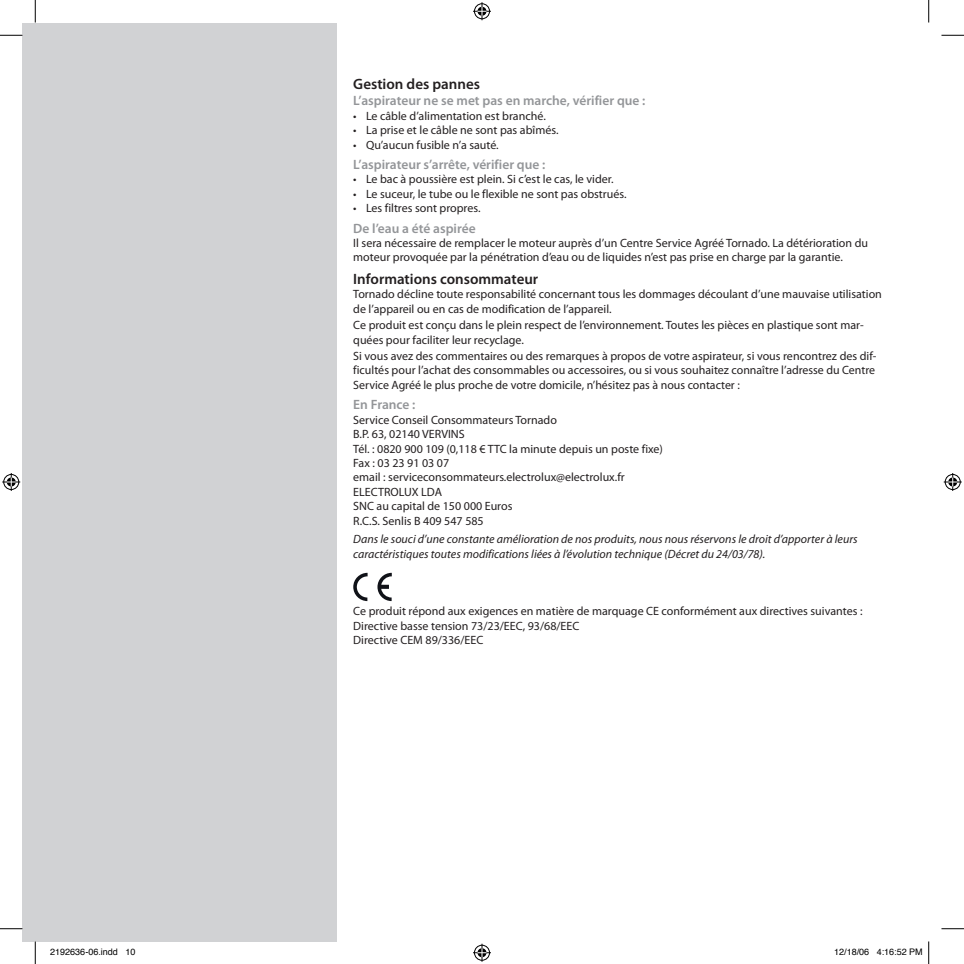
<style>
.page{position:relative;width:964px;height:964px;background:#fff}
.page>*{position:absolute;margin:0;border:0;box-sizing:border-box;transform-origin:0 0}
.t1{font:600 15px "Myriad Pro";color:#231f20}
.t2{font:600 13.5px "Myriad Pro";color:#939598}
.t3{font:12px/14.4px "Myriad Pro";color:#231f20}
.t4{font:italic 12px/14.4px "Myriad Pro";color:#231f20}
.t5{font:9px "Helvetica";color:#000}
</style>
<div class="page">
<svg style="left:353px;top:572px;width:39px;height:29px"></svg>
<div style="left:22px;top:23px;width:315px;height:918px;background:#d1d2d4"></div>
<svg style="left:0;top:35px;width:22px;height:1px"></svg>
<svg style="left:941px;top:35px;width:22px;height:1px"></svg>
<svg style="left:0;top:928px;width:22px;height:1px"></svg>
<svg style="left:941px;top:928px;width:22px;height:1px"></svg>
<svg style="left:35px;top:0;width:1px;height:23px"></svg>
<svg style="left:35px;top:941px;width:1px;height:22px"></svg>
<svg style="left:928px;top:0;width:1px;height:23px"></svg>
<svg style="left:928px;top:941px;width:1px;height:22px"></svg>
<svg style="left:473px;top:2px;width:18px;height:18px"></svg>
<svg style="left:473px;top:943px;width:18px;height:18px"></svg>
<svg style="left:2px;top:473px;width:18px;height:18px"></svg>
<svg style="left:943px;top:473px;width:18px;height:18px"></svg>
<p class="t1" style="left:353px;top:74px;width:128px">Gestion des pannes</p>
<p class="t2" style="left:353px;top:92px;width:294px">L’aspirateur ne se met pas en marche, vérifier que :</p>
<p class="t3" style="left:353px;top:108px;width:194px">• Le câble d’alimentation est branché.</p>
<p class="t3" style="left:353px;top:123px;width:207px">• La prise et le câble ne sont pas abîmés.</p>
<p class="t3" style="left:353px;top:137px;width:147px">• Qu’aucun fusible n’a sauté.</p>
<p class="t2" style="left:353px;top:156px;width:194px">L’aspirateur s’arrête, vérifier que :</p>
<p class="t3" style="left:353px;top:172px;width:262px">• Le bac à poussière est plein. Si c’est le cas, le vider.</p>
<p class="t3" style="left:353px;top:186px;width:275px">• Le suceur, le tube ou le flexible ne sont pas obstrués.</p>
<p class="t3" style="left:353px;top:201px;width:129px">• Les filtres sont propres.</p>
<p class="t2" style="left:353px;top:219px;width:124px">De l’eau a été aspirée</p>
<p class="t3" style="left:353px;top:236px;width:516px">Il sera nécessaire de remplacer le moteur auprès d’un Centre Service Agréé Tornado. La détérioration du moteur provoquée par la pénétration d’eau ou de liquides n’est pas prise en charge par la garantie.</p>
<p class="t1" style="left:353px;top:269px;width:186px">Informations consommateur</p>
<p class="t3" style="left:353px;top:287px;width:530px">Tornado décline toute responsabilité concernant tous les dommages découlant d’une mauvaise utilisation de l’appareil ou en cas de modification de l’appareil.</p>
<p class="t3" style="left:353px;top:317px;width:512px">Ce produit est conçu dans le plein respect de l’environnement. Toutes les pièces en plastique sont mar&shy;quées pour faciliter leur recyclage.</p>
<p class="t3" style="left:353px;top:348px;width:524px;text-align:justify">Si vous avez des commentaires ou des remarques à propos de votre aspirateur, si vous rencontrez des dif&shy;ficultés pour l’achat des consommables ou accessoires, ou si vous souhaitez connaître l’adresse du Centre Service Agréé le plus proche de votre domicile, n’hésitez pas à nous contacter :</p>
<p class="t2" style="left:353px;top:396px;width:64px">En France :</p>
<p class="t3" style="left:353px;top:412px;width:311px">Service Conseil Consommateurs Tornado<br>B.P. 63, 02140 VERVINS<br>Tél. : 0820 900 109 (0,118 € TTC la minute depuis un poste fixe)<br>Fax : 03 23 91 03 07<br>email : serviceconsommateurs.electrolux@electrolux.fr ELECTROLUX LDA<br>SNC au capital de 150 000 Euros<br>R.C.S. Senlis B 409 547 585</p>
<p class="t4" style="left:353px;top:532px;width:506px">Dans le souci d’une constante amélioration de nos produits, nous nous réservons le droit d’apporter à leurs caractéristiques toutes modifications liées à l’évolution technique (Décret du 24/03/78).</p>
<p class="t3" style="left:353px;top:604px;width:510px">Ce produit répond aux exigences en matière de marquage CE conformément aux directives suivantes :<br>Directive basse tension 73/23/EEC, 93/68/EEC<br>Directive CEM 89/336/EEC</p>
<p class="t5" style="left:50px;top:944px;width:87px">2192636-06.indd 10</p>
<p class="t5" style="left:834px;top:944px;width:90px">12/18/06 4:16:52 PM</p>
</div>
